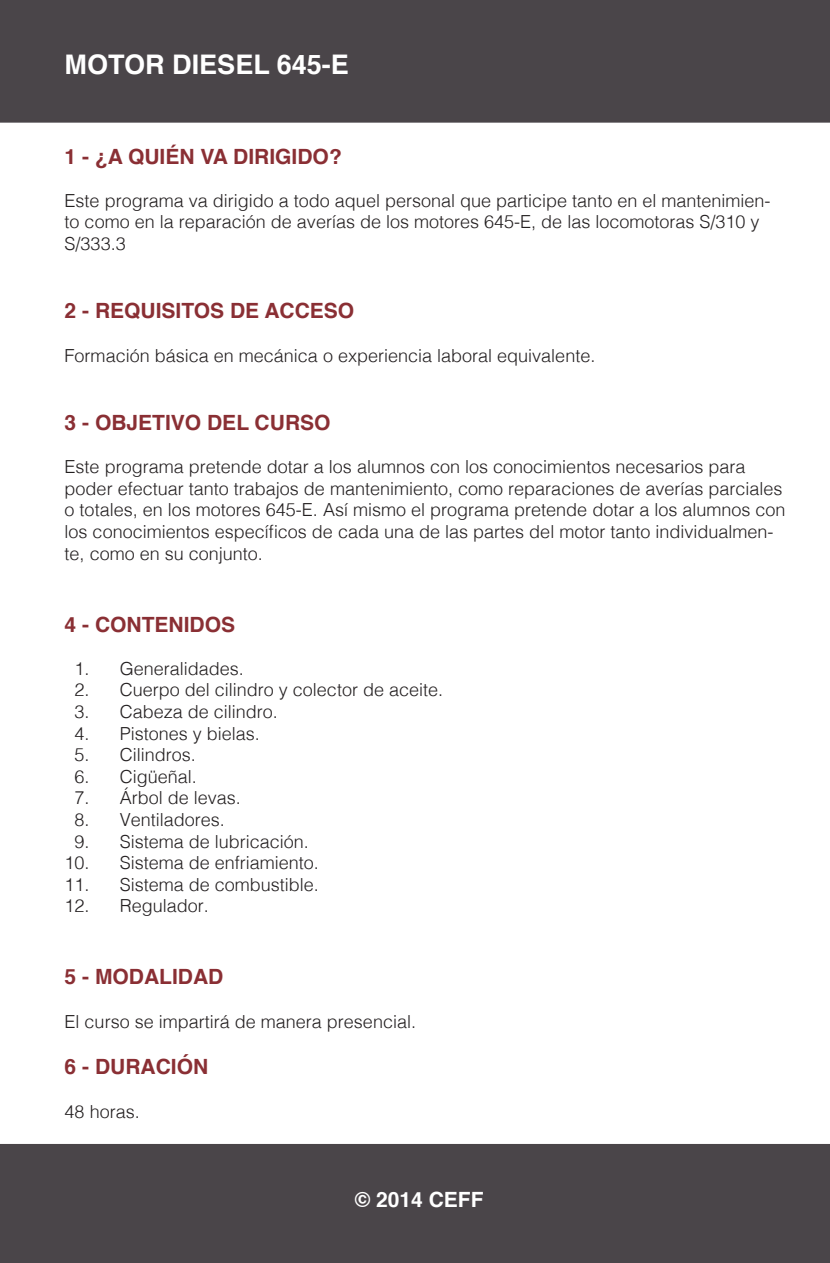
<style>
.page{position:relative;width:830px;height:1263px;background:#fff}
.page>*{position:absolute;margin:0;border:0;box-sizing:border-box;transform-origin:0 0}
.t1{font:700 27px "Helvetica";color:#fff}
.t2{font:700 21px "Helvetica";color:#8a2f34}
.t3{font:700 21px "Helvetica";color:#fff}
.t4{font:300 18px/21.6px "Helvetica";color:#231f20}
</style>
<div class="page">
<img style="left:0;top:0;width:829px;height:1263px">
<p class="t1" style="left:65px;top:43px;width:286px">MOTOR DIESEL 645-E</p>
<p class="t2" style="left:65px;top:139px;width:278px">1 - ¿A QUIÉN VA DIRIGIDO?</p>
<p class="t4" style="left:65px;top:188px;width:707px">Este programa va dirigido a todo aquel personal que participe tanto en el mantenimien&shy;to como en la reparación de averías de los motores 645-E, de las locomotoras S/310 y<br>S/333.3</p>
<p class="t2" style="left:65px;top:294px;width:291px">2 - REQUISITOS DE ACCESO</p>
<p class="t4" style="left:65px;top:343px;width:532px">Formación básica en mecánica o experiencia laboral equivalente.</p>
<p class="t2" style="left:65px;top:406px;width:267px">3 - OBJETIVO DEL CURSO</p>
<p class="t4" style="left:65px;top:455px;width:722px">Este programa pretende dotar a los alumnos con los conocimientos necesarios para poder efectuar tanto trabajos de mantenimiento, como reparaciones de averías parciales o totales, en los motores 645-E. Así mismo el programa pretende dotar a los alumnos con los conocimientos específicos de cada una de las partes del motor tanto individualmen&shy;te, como en su conjunto.</p>
<p class="t2" style="left:65px;top:607px;width:172px">4 - CONTENIDOS</p>
<p class="t4" style="left:75px;top:656px;width:171px">1. Generalidades.</p>
<p class="t4" style="left:75px;top:678px;width:370px">2. Cuerpo del cilindro y colector de aceite.</p>
<p class="t4" style="left:75px;top:699px;width:205px">3. Cabeza de cilindro.</p>
<p class="t4" style="left:75px;top:721px;width:187px">4. Pistones y bielas.</p>
<p class="t4" style="left:75px;top:743px;width:123px">5. Cilindros.</p>
<p class="t4" style="left:75px;top:764px;width:124px">6. Cigüeñal.</p>
<p class="t4" style="left:75px;top:786px;width:168px">7. Árbol de levas.</p>
<p class="t4" style="left:75px;top:807px;width:152px">8. Ventiladores.</p>
<p class="t4" style="left:75px;top:829px;width:236px">9. Sistema de lubricación.</p>
<p class="t4" style="left:65px;top:851px;width:256px">10. Sistema de enfriamiento.</p>
<p class="t4" style="left:65px;top:872px;width:256px">11. Sistema de combustible.</p>
<p class="t4" style="left:65px;top:894px;width:146px">12. Regulador.</p>
<p class="t2" style="left:65px;top:960px;width:160px">5 - MODALIDAD</p>
<p class="t4" style="left:65px;top:1009px;width:353px">El curso se impartirá de manera presencial.</p>
<p class="t2" style="left:65px;top:1050px;width:145px">6 - DURACIÓN</p>
<p class="t4" style="left:65px;top:1099px;width:77px">48 horas.</p>
<p class="t3" style="left:354px;top:1183px;width:130px">© 2014 CEFF</p>
</div>
